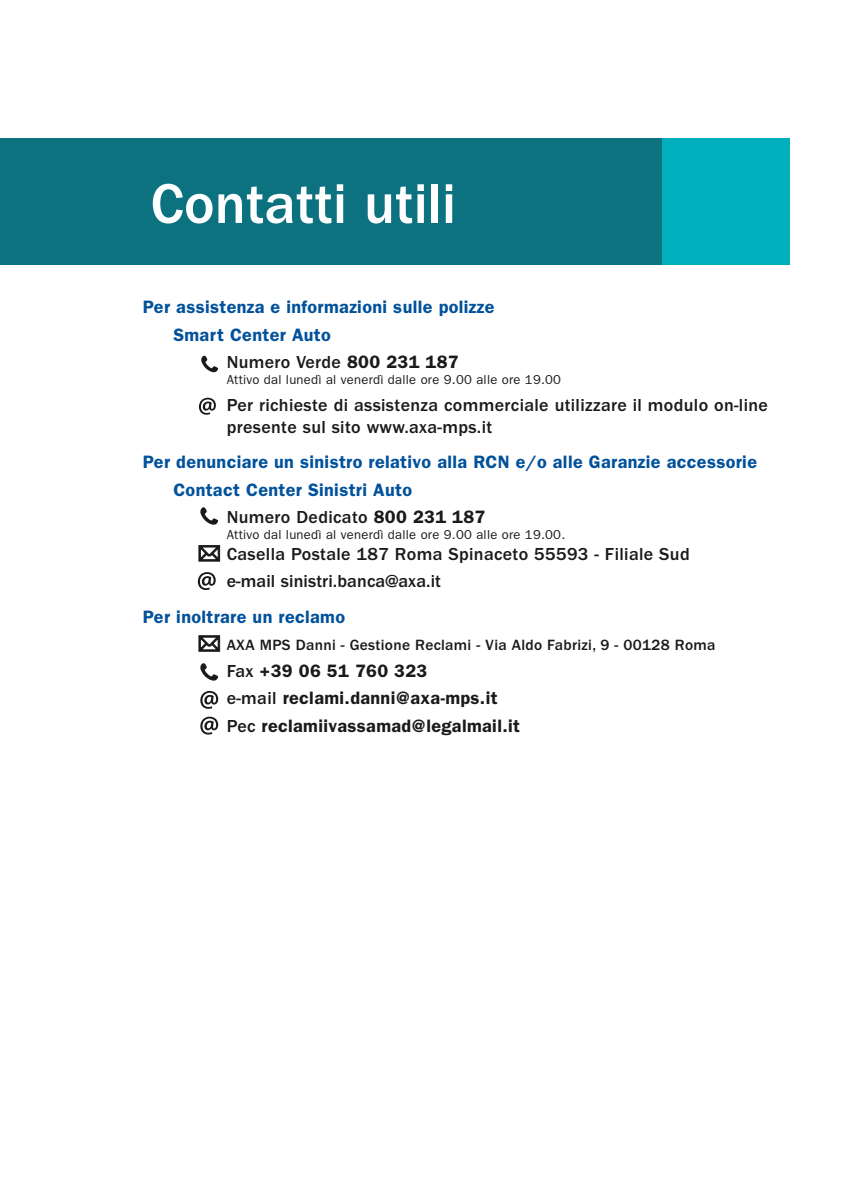
<style>
.page{position:relative;width:842px;height:1191px;background:#fff}
.page>*{position:absolute;margin:0;border:0;box-sizing:border-box;transform-origin:0 0}
.t1{font:500 58px "Franklin Gothic";color:#fff}
.t2{font:600 18px/27.2px "Franklin Gothic";letter-spacing:.02em;color:#01519b}
.t3{font:500 18px/21.6px "Franklin Gothic";letter-spacing:.02em;color:#1a1a1a}
.t4{font:600 18px/27.2px "Franklin Gothic";letter-spacing:.02em;color:#1a1a1a}
.t5{font:500 15.4px "Franklin Gothic";letter-spacing:.02em;color:#1a1a1a}
.t6{font:13px "Franklin Gothic";letter-spacing:.02em;color:#1a1a1a}
.s1{font-weight:500;color:#1a1a1a}
.s2{color:#1a1a1a}
.s3{font-weight:500}
</style>
<div class="page">
<svg style="left:201px;top:355px;width:17px;height:17px"></svg>
<svg style="left:199px;top:398px;width:17px;height:17px"></svg>
<svg style="left:200px;top:663px;width:18px;height:18px"></svg>
<svg style="left:200px;top:691px;width:18px;height:18px"></svg>
<svg style="left:200px;top:716px;width:18px;height:18px"></svg>
<svg style="left:198px;top:635px;width:22px;height:17px"></svg>
<svg style="left:200px;top:507px;width:18px;height:18px"></svg>
<svg style="left:198px;top:545px;width:22px;height:16px"></svg>
<svg style="left:198px;top:572px;width:18px;height:18px"></svg>
<div style="left:0;top:138px;width:790px;height:126px;background:#0c7280"></div>
<div style="left:662px;top:138px;width:128px;height:126px;background:#00afbe"></div>
<h1 class="t1" style="left:151px;top:184px;width:307px">Contatti utili</h1>
<p class="t2" style="left:143px;top:294px;width:353px">Per assistenza e informazioni sulle polizze</p>
<p class="t2" style="left:227px;top:323px;width:234px;text-indent:-53px">Smart Center Auto<br><span class="s1">Numero Verde</span> <span class="s2">800 231 187</span></p>
<p class="t6" style="left:227px;top:375px;width:336px">Attivo dal lunedì al venerdì dalle ore 9.00 alle ore 19.00</p>
<p class="t3" style="left:227px;top:396px;width:543px">Per richieste di assistenza commerciale utilizzare il modulo on-line presente sul sito www.axa-mps.it</p>
<p class="t2" style="left:143px;top:449px;width:616px">Per denunciare un sinistro relativo alla RCN e/o alle Garanzie accessorie</p>
<p class="t2" style="left:227px;top:477px;width:260px;text-indent:-53px">Contact Center Sinistri Auto<br><span class="s1">Numero Dedicato</span> <span class="s2">800 231 187</span></p>
<p class="t6" style="left:227px;top:530px;width:340px">Attivo dal lunedì al venerdì dalle ore 9.00 alle ore 19.00.</p>
<p class="t3" style="left:227px;top:541px;width:464px;line-height:27.2px">Casella Postale 187 Roma Spinaceto 55593 - Filiale Sud e-mail sinistri.banca@axa.it</p>
<p class="t2" style="left:143px;top:605px;width:204px">Per inoltrare un reclamo</p>
<p class="t5" style="left:227px;top:639px;width:490px">AXA MPS Danni - Gestione Reclami - Via Aldo Fabrizi, 9 - 00128 Roma</p>
<p class="t4" style="left:227px;top:658px;width:295px"><span class="s3">Fax</span> +39 06 51 760 323<br><span class="s3">e-mail</span> reclami.danni@axa-mps.it<br><span class="s3">Pec</span> reclamiivassamad@legalmail.it</p>
</div>
